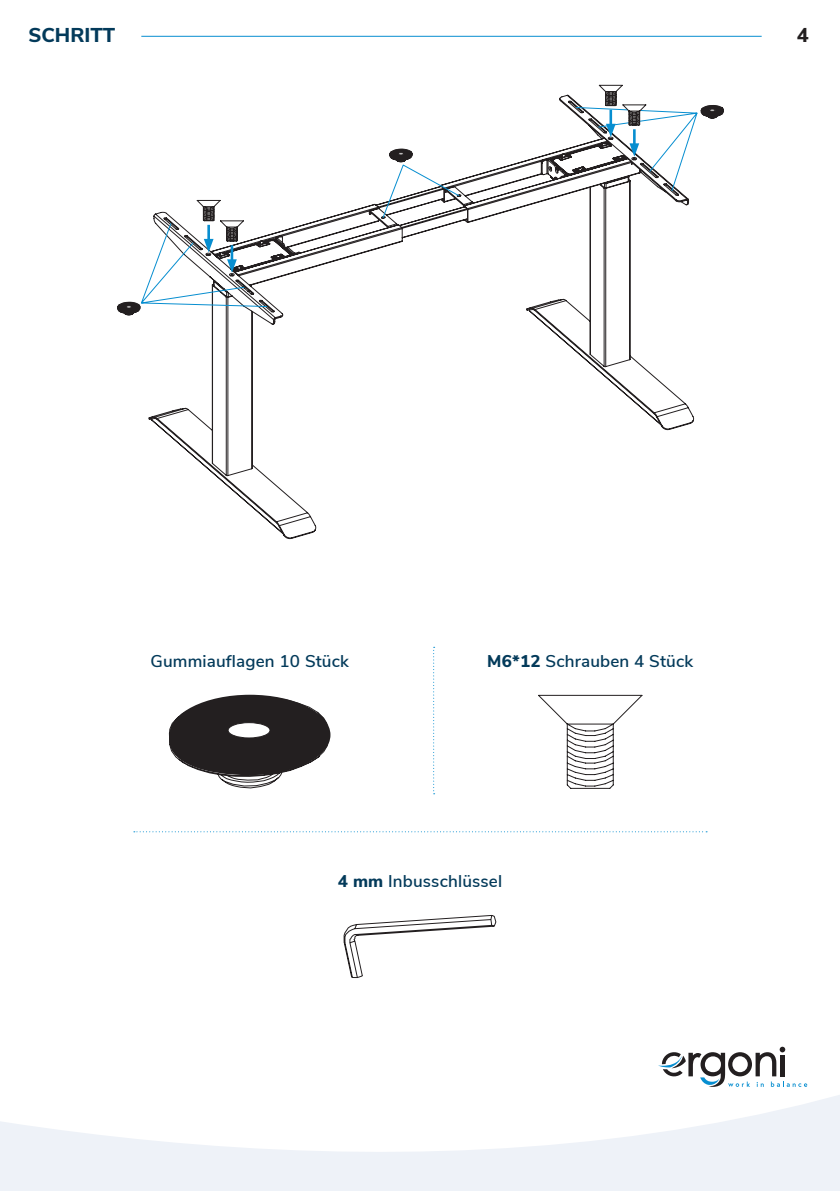
<style>
.page{position:relative;width:840px;height:1191px;background:#fff}
.page>*{position:absolute;margin:0;border:0;box-sizing:border-box;transform-origin:0 0}
.t1{font:800 20px "Nunito Sans";color:#033a5a}
.Kapitel_Nr{font:800 20px "Nunito Sans";color:#231f20}
.Beschreibungstext_8_5_Pt{font:600 17px "Nunito Sans";letter-spacing:.01em;color:#033a5a}
.s1{font-weight:800}
</style>
<div class="page">
<hr style="left:141px;top:36px;width:620px;height:1px;background:#078ed0">
<svg style="left:0;top:1083px;width:839px;height:108px;fill:#f4f7fa"></svg>
<svg style="left:658px;top:1046px;width:148px;height:41px"></svg>
<svg style="left:148px;top:95px;width:545px;height:444px"></svg>
<svg style="left:382px;top:149px;width:77px;height:69px"></svg>
<svg style="left:575px;top:85px;width:148px;height:106px"></svg>
<svg style="left:117px;top:200px;width:150px;height:115px"></svg>
<svg style="left:538px;top:694px;width:104px;height:95px"></svg>
<svg style="left:343px;top:915px;width:153px;height:63px"></svg>
<svg style="left:134px;top:831px;width:572px;height:1px"></svg>
<svg style="left:433px;top:647px;width:1px;height:147px"></svg>
<svg style="left:168px;top:694px;width:162px;height:94px"></svg>
<div style="left:228px;top:722px;width:42px;height:16px;background:#fff;border-radius:50%"></div>
<div style="left:228px;top:722px;width:42px;height:16px;border:1px solid #231f20;border-radius:50%"></div>
<p class="t1" style="left:28px;top:21px;width:88px">SCHRITT</p>
<p class="Kapitel_Nr" style="left:796px;top:21px;width:13px">4</p>
<p class="Beschreibungstext_8_5_Pt" style="left:150px;top:648px;width:200px">Gummiauflagen 10 Stück</p>
<p class="Beschreibungstext_8_5_Pt" style="left:487px;top:648px;width:207px"><span class="s1">M6*12</span> Schrauben 4 Stück</p>
<p class="Beschreibungstext_8_5_Pt" style="left:337px;top:868px;width:166px"><span class="s1">4 mm</span> Inbusschlüssel</p>
</div>
